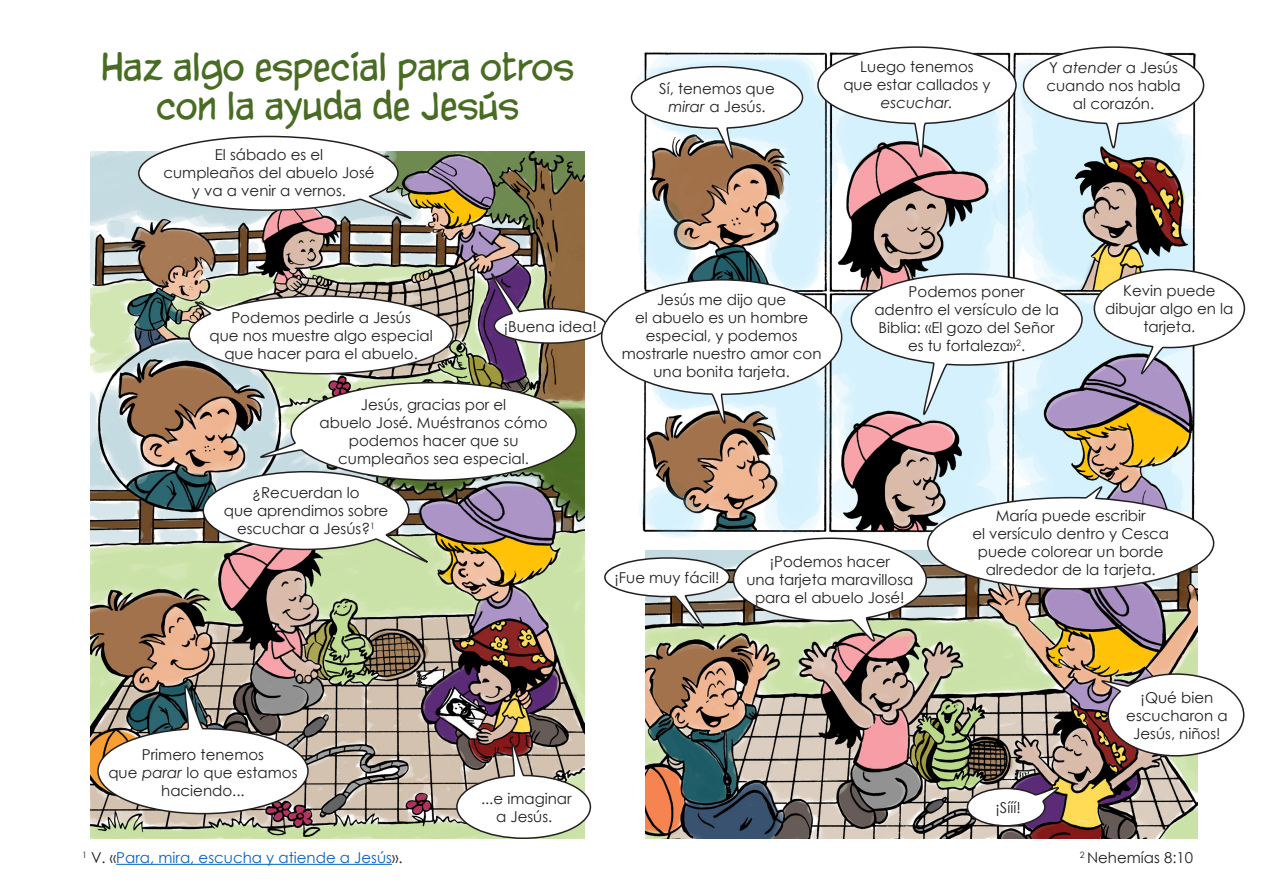
<style>
.page{position:relative;width:1263px;height:893px;background:#fff}
.page>*{position:absolute;margin:0;border:0;box-sizing:border-box;transform-origin:0 0}
.t1{font:32.4px/39px "CC Yada Yada Yada Int";color:#486c22;text-align:center}
.t2{font:15px/18px "Century Gothic";color:#231f20;text-align:center}
.t3{font:15px "Century Gothic";color:#0563c1}
.s1{font-style:italic}
.s2{color:#231f20}
</style>
<div class="page">
<img style="left:90px;top:152px;width:495px;height:687px">
<img style="left:638px;top:52px;width:558px;height:216px">
<img style="left:645px;top:642px;width:552px;height:197px">
<svg style="left:137px;top:135px;width:277px;height:84px"></svg>
<svg style="left:96px;top:685px;width:213px;height:130px"></svg>
<svg style="left:455px;top:743px;width:137px;height:96px"></svg>
<hr style="left:116px;top:864px;width:276px;height:1px;background:#0563c1">
<svg style="left:630px;top:65px;width:174px;height:94px"></svg>
<svg style="left:1098px;top:673px;width:147px;height:84px"></svg>
<svg style="left:966px;top:784px;width:93px;height:43px"></svg>
<svg style="left:188px;top:268px;width:1058px;height:374px"></svg>
<svg style="left:816px;top:46px;width:389px;height:112px"></svg>
<p class="t1" style="left:101px;top:51px;width:474px">Haz algo especial para otros con la ayuda de Jesús</p>
<p class="t2" style="left:163px;top:145px;width:213px">El sábado es el<br>cumpleaños del abuelo José y va a venir a vernos.</p>
<p class="t2" style="left:659px;top:80px;width:117px">Sí, tenemos que <span class="s1">mirar</span> a Jesús.</p>
<p class="t2" style="left:843px;top:57px;width:149px">Luego tenemos<br>que estar callados y <span class="s1">escuchar.</span></p>
<p class="t2" style="left:1046px;top:59px;width:136px">Y <span class="s1">atender</span> a Jesús cuando nos habla al corazón.</p>
<p class="t2" style="left:209px;top:308px;width:225px">Podemos pedirle a Jesús<br>que nos muestre algo especial que hacer para el abuelo.</p>
<p class="t2" style="left:504px;top:317px;width:95px">¡Buena idea!</p>
<p class="t2" style="left:320px;top:395px;width:229px">Jesús, gracias por el<br>abuelo José. Muéstranos cómo podemos hacer que su cumpleaños sea especial.</p>
<p class="t2" style="left:224px;top:483px;width:166px">¿Recuerdan lo<br>que aprendimos sobre escuchar a Jesús?<sup>1</sup></p>
<p class="t2" style="left:622px;top:290px;width:201px">Jesús me dijo que<br>el abuelo es un hombre especial, y podemos mostrarle nuestro amor con una bonita tarjeta.</p>
<p class="t2" style="left:874px;top:282px;width:186px">Podemos poner<br>adentro el versículo de la<br>Biblia: «El gozo del Señor es tu fortaleza»<sup>2</sup>.</p>
<p class="t2" style="left:1105px;top:282px;width:130px">Kevin puede dibujar algo en la tarjeta.</p>
<p class="t2" style="left:614px;top:568px;width:107px">¡Fue muy fácil!</p>
<p class="t2" style="left:746px;top:553px;width:169px">¡Podemos hacer<br>una tarjeta maravillosa para el abuelo José!</p>
<p class="t2" style="left:972px;top:507px;width:198px">María puede escribir<br>el versículo dentro y Cesca puede colorear un borde alrededor de la tarjeta.</p>
<p class="t2" style="left:108px;top:745px;width:191px">Primero tenemos<br>que <span class="s1">parar</span> lo que estamos haciendo...</p>
<p class="t3" style="left:82px;top:847px;width:322px"><sup>1</sup> <span class="s2">V. «</span>Para, mira, escucha y atiende a Jesús<span class="s2">».</span></p>
<p class="t2" style="left:481px;top:789px;width:92px">...e imaginar a Jesús.</p>
<p class="t2" style="left:995px;top:798px;width:27px">¡Sííí!</p>
<p class="t2" style="left:1126px;top:688px;width:103px">¡Qué bien escucharon a<br>Jesús, niños!</p>
<p class="t2" style="left:1080px;top:848px;width:115px"><sup>2</sup> Nehemías 8:10</p>
</div>
